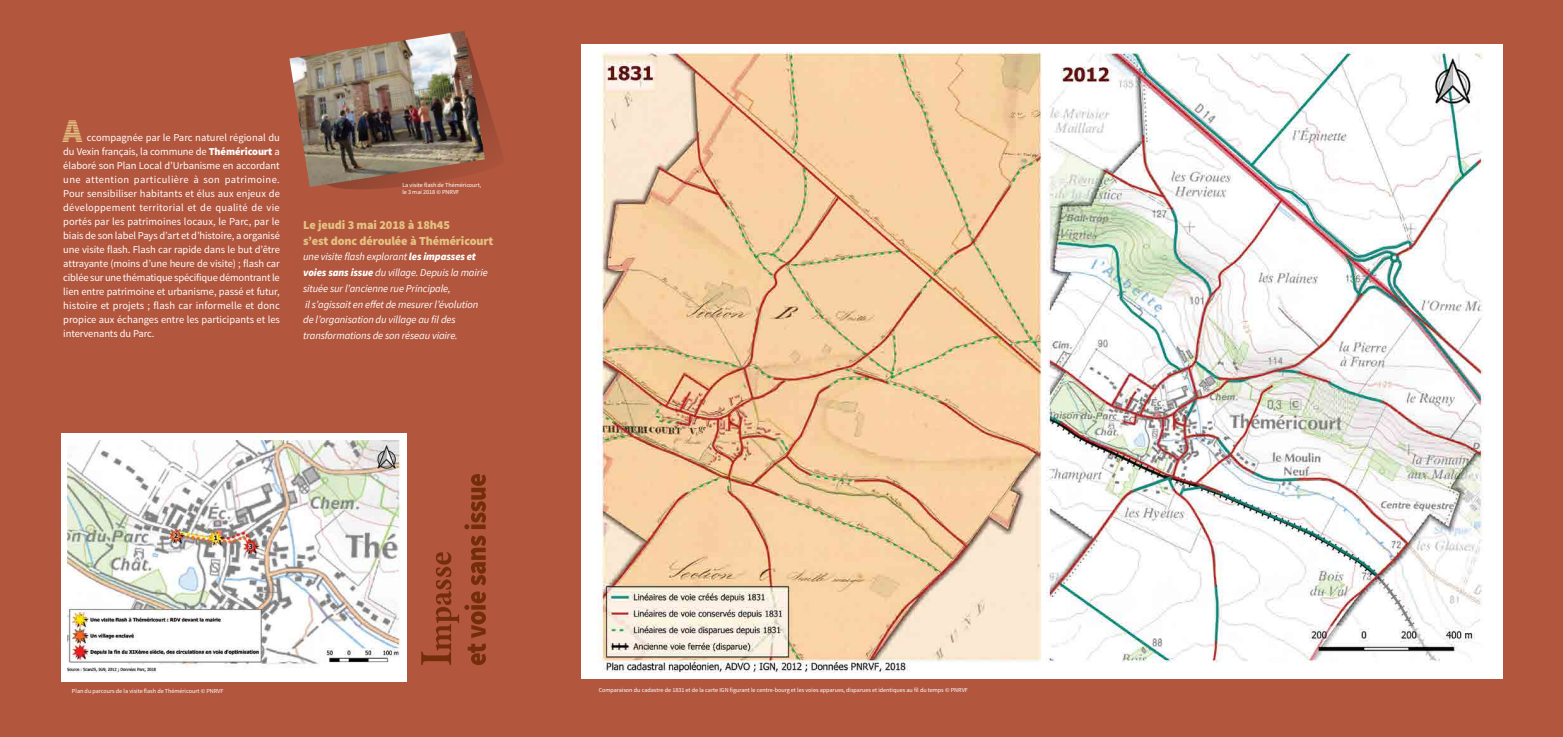
<style>
.page{position:relative;width:1563px;height:737px;background:#fff}
.page>*{position:absolute;margin:0;border:0;box-sizing:border-box;transform-origin:0 0}
.t1{font:33.25px "Source Sans Pro DISPLAY";color:#e4c281}
.t2{font:900 12.25px/15.8px "Source Sans Pro";letter-spacing:-.01em;color:#e4c281}
.t3{font:10.5px/14px "Source Sans Pro";color:#fff;text-align:justify}
.t4{font:italic 10.5px/15.8px "Source Sans Pro";letter-spacing:-.01em;color:#fff}
.t5{font:6.12px/7px "Source Sans Pro";letter-spacing:-.005em;color:#fff}
.s1{font-weight:900}
</style>
<div class="page">
<div style="left:521px;top:0;width:1042px;height:737px;background:#b2563e"></div>
<div style="left:581px;top:44px;width:921px;height:635px;background:#fff"></div>
<img style="left:597px;top:47px;width:886px;height:626px">
<div style="left:0;top:0;width:521px;height:737px;background:#b2563e"></div>
<div style="left:61px;top:433px;width:345px;height:248px;background:#fff"></div>
<img style="left:62px;top:435px;width:340px;height:238px">
<svg style="left:334px;top:96px;width:167px;height:94px"></svg>
<img style="left:289px;top:31px;width:196px;height:156px">
<img style="left:406px;top:433px;width:80px;height:249px">
<h1 class="t1" style="left:63px;top:113px;width:21px">A</h1>
<p class="t3" style="left:63px;top:131px;width:218px;text-indent:24px">ccompagnée par le Parc naturel régional du du Vexin français, la commune de <span class="s1">Théméricourt</span> a élaboré son Plan Local d’Urbanisme en accordant une attention particulière à son patrimoine.<br>Pour sensibiliser habitants et élus aux enjeux de développement territorial et de qualité de vie portés par les patrimoines locaux, le Parc, par le biais de son label Pays d’art et d’histoire, a organisé une visite flash. Flash car rapide dans le but d’être attrayante (moins d’une heure de visite) ; flash car ciblée sur une thématique spécifique démontrant le lien entre patrimoine et urbanisme, passé et futur, histoire et projets ; flash car informelle et donc propice aux échanges entre les participants et les intervenants du Parc.</p>
<p class="t5" style="left:402px;top:181px;width:80px">La visite flash de Théméricourt, le 3 mai 2018 © PNRVF</p>
<p class="t2" style="left:303px;top:217px;width:192px">Le jeudi 3 mai 2018 à 18h45<br>s’est donc déroulée à Théméricourt</p>
<p class="t4" style="left:303px;top:249px;width:186px">une visite flash explorant <span class="s1">les impasses et voies sans issue</span> du village. Depuis la mairie située sur l’ancienne rue Principale,<br>il s’agissait en effet de mesurer l’évolution de l’organisation du village au fil des transformations de son réseau viaire.</p>
<p class="t5" style="left:72px;top:687px;width:153px">Plan du parcours de la visite flash de Théméricourt © PNRVF</p>
<p class="t5" style="left:599px;top:686px;width:370px">Comparaison du cadastre de 1831 et de la carte IGN figurant le centre-bourg et les voies apparues, disparues et identiques au fil du temps © PNRVF</p>
</div>
